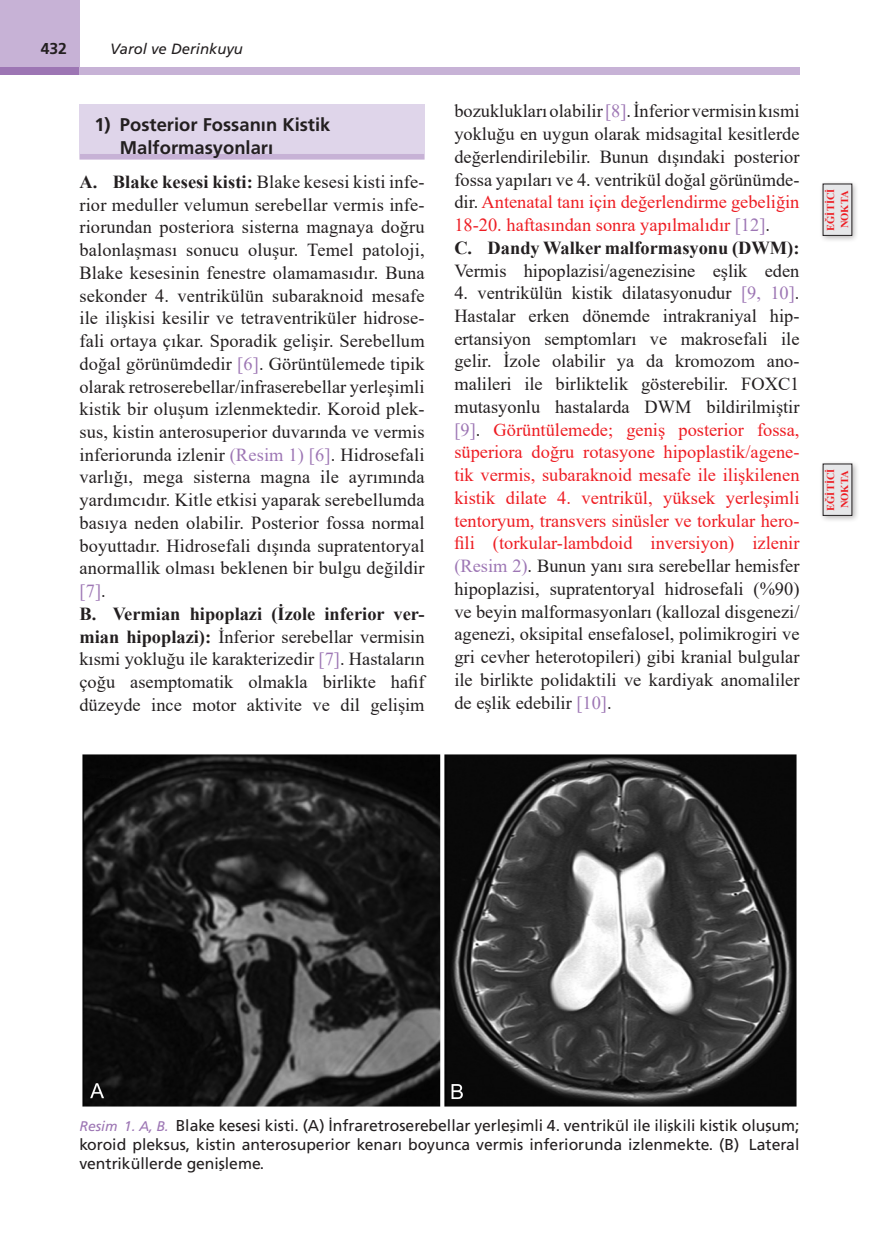
<style>
.page{position:relative;width:879px;height:1260px;background:#fff}
.page>*{position:absolute;margin:0;border:0;box-sizing:border-box;transform-origin:0 0}
.t1{font:18.38px/22.8px "Times New Roman";letter-spacing:.01em;color:#231f20}
.t2{font:18.38px/22.8px "Frutiger Bold Tr";color:#231f20}
.t3{font:15.75px/19.2px "Frutiger Normal Tr";color:#231f20;text-align:justify}
.t4{font:15.75px "Frutiger Bold Tr";color:#231f20}
.t5{font:14.88px "Frutiger Italic Tr";color:#231f20}
.t6{font:700 10.5px/14px "Times New Roman";color:#ee1d23}
.s1{font-weight:700}
.s2{color:#9d76b4}
.s3{color:#ee1d23}
.s4{font-family:"Frutiger Italic Tr";font-size:14px;color:#9d76b4}
</style>
<div class="page">
<div style="left:0;top:0;width:79px;height:68px;background:#c7b2d6"></div>
<div style="left:0;top:68px;width:79px;height:7px;background:#9d76b4"></div>
<div style="left:79px;top:68px;width:720px;height:7px;background:#c7b2d6"></div>
<div style="left:79px;top:105px;width:345px;height:49px;background:#dfd5ea"></div>
<div style="left:79px;top:154px;width:345px;height:6px;background:#c7b2d6"></div>
<img style="left:82px;top:754px;width:714px;height:353px">
<div style="left:818px;top:180px;width:41px;height:63px;background:#231f20;opacity:.33"></div>
<div style="left:822px;top:184px;width:29px;height:51px;background:#e6e7e9"></div>
<div style="left:818px;top:460px;width:41px;height:63px;background:#231f20;opacity:.33"></div>
<div style="left:822px;top:464px;width:29px;height:51px;background:#e6e7e9"></div>
<p class="t4" style="left:41px;top:39px;width:28px">432</p>
<p class="t5" style="left:110px;top:40px;width:134px">Varol ve Derinkuyu</p>
<p class="t2" style="left:120px;top:113px;width:212px;text-indent:-26px">1) Posterior Fossanın Kistik<br>Malformasyonları</p>
<p class="t1" style="left:79px;top:170px;width:346px"><span class="s1">A. Blake kesesi kisti:</span> Blake kesesi kisti infe&shy;rior meduller velumun serebellar vermis infe&shy;riorundan posteriora sisterna magnaya doğru balonlaşması sonucu oluşur. Temel patoloji, Blake kesesinin fenestre olamamasıdır. Buna sekonder 4. ventrikülün subaraknoid mesafe ile ilişkisi kesilir ve tetraventriküler hidrose&shy;fali ortaya çıkar. Sporadik gelişir. Serebellum doğal görünümdedir <span class="s2">[6]</span>. Görüntülemede tipik olarak retroserebellar/infraserebellar yerleşimli kistik bir oluşum izlenmektedir. Koroid plek&shy;sus, kistin anterosuperior duvarında ve vermis inferiorunda izlenir <span class="s2">(Resim 1) [6]</span>. Hidrosefali varlığı, mega sisterna magna ile ayrımında yardımcıdır. Kitle etkisi yaparak serebellumda basıya neden olabilir. Posterior fossa normal boyuttadır. Hidrosefali dışında supratentoryal anormallik olması beklenen bir bulgu değildir <span class="s2">[7]</span>.<br><span class="s1">B. Vermian hipoplazi (İzole inferior ver&shy;mian hipoplazi):</span> İnferior serebellar vermisin kısmi yokluğu ile karakterizedir <span class="s2">[7]</span>. Hastaların çoğu asemptomatik olmakla birlikte hafif düzeyde ince motor aktivite ve dil gelişim</p>
<p class="t1" style="left:454px;top:99px;width:346px">bozuklukları olabilir <span class="s2">[8]</span>. İnferior vermisin kısmi yokluğu en uygun olarak midsagital kesitlerde değerlendirilebilir. Bunun dışındaki posterior fossa yapıları ve 4. ventrikül doğal görünümde&shy;dir. <span class="s3">Antenatal tanı için değerlendirme gebeliğin 18-20. haftasından sonra yapılmalıdır</span> <span class="s2">[12]</span>.<br><span class="s1">C. Dandy Walker malformasyonu (DWM):</span></p>
<p class="t1" style="left:454px;top:258px;width:346px">Vermis hipoplazisi/agenezisine eşlik eden</p>
<p class="t1" style="left:454px;top:281px;width:346px;text-align:justify">4. ventrikülün kistik dilatasyonudur <span class="s2">[9, 10]</span>.<br>Hastalar erken dönemde intrakraniyal hip&shy;ertansiyon semptomları ve makrosefali ile gelir. İzole olabilir ya da kromozom ano&shy;malileri ile birliktelik gösterebilir. FOXC1 mutasyonlu hastalarda DWM bildirilmiştir <span class="s2">[9]</span>. <span class="s3">Görüntülemede; geniş posterior fossa, süperiora doğru rotasyone hipoplastik/agene&shy;tik vermis, subaraknoid mesafe ile ilişkilenen kistik dilate 4. ventrikül, yüksek yerleşimli tentoryum, transvers sinüsler ve torkular hero&shy;fili (torkular-lambdoid inversiyon) izlenir </span><span class="s2">(Resim 2)</span>. Bunun yanı sıra serebellar hemisfer hipoplazisi, supratentoryal hidrosefali (%90) ve beyin malformasyonları (kallozal disgenezi/ agenezi, oksipital ensefalosel, polimikrogiri ve gri cevher heterotopileri) gibi kranial bulgular ile birlikte polidaktili ve kardiyak anomaliler de eşlik edebilir <span class="s2">[10]</span>.</p>
<p class="t6" style="left:822px;top:231px;width:44px;rotate:-90deg">EĞİTİCİ<br>NOKTA</p>
<p class="t6" style="left:822px;top:511px;width:44px;rotate:-90deg">EĞİTİCİ<br>NOKTA</p>
<p class="t3" style="left:79px;top:1115px;width:721px"><span class="s4">Resim 1. A, B.</span> Blake kesesi kisti. (A) İnfraretroserebellar yerleşimli 4. ventrikül ile ilişkili kistik oluşum; koroid pleksus, kistin anterosuperior kenarı boyunca vermis inferiorunda izlenmekte. (B) Lateral ventriküllerde genişleme.</p>
</div>
